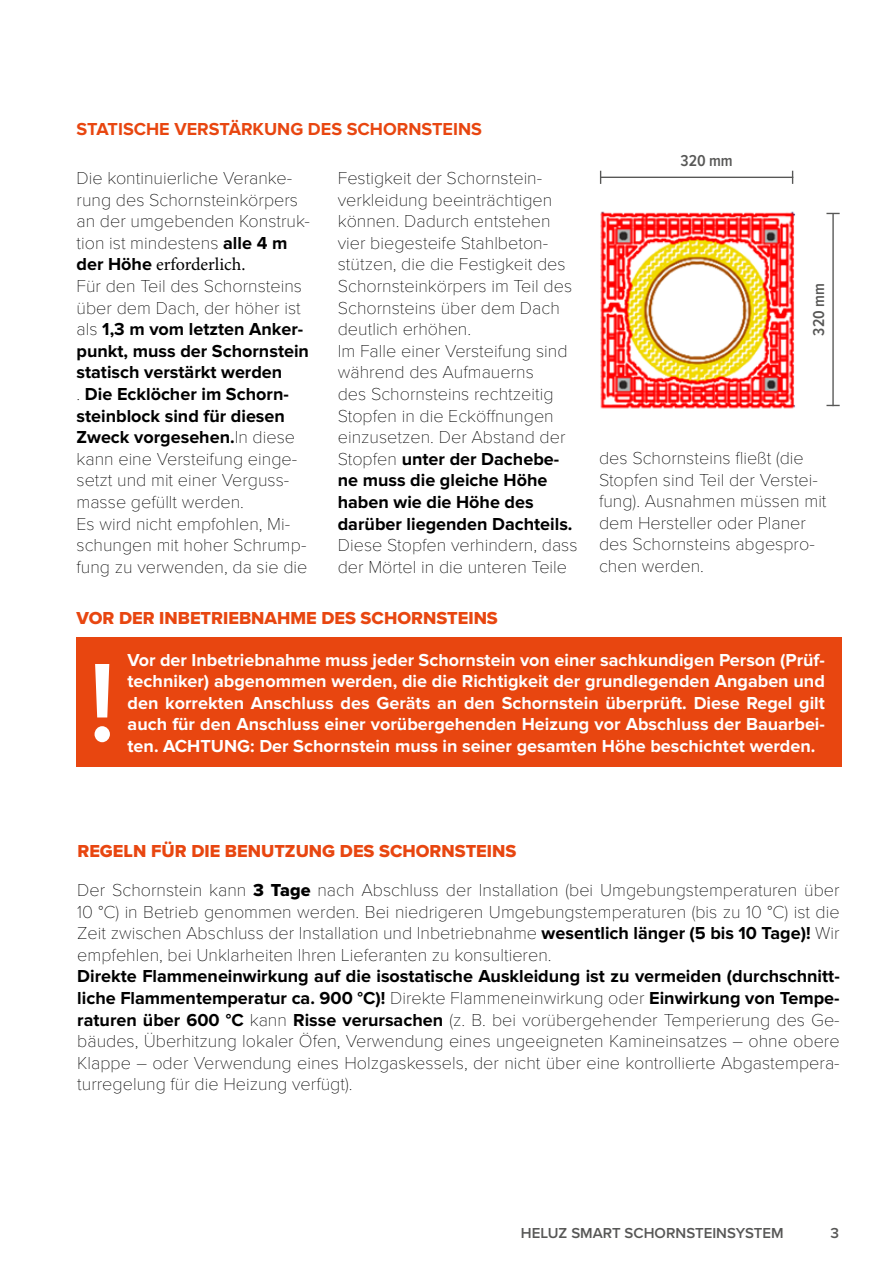
<style>
.page{position:relative;width:893px;height:1263px;background:#fff}
.page>*{position:absolute;margin:0;border:0;box-sizing:border-box;transform-origin:0 0}
.t1{font:600 115.5px "Proxima Nova";color:#fff;scale:.96 1}
.t2{font:100 18px/21.6px "Proxima Nova T";color:#000}
.t3{font:700 18px/21.6px "Proxima Nova";color:#000}
.t4{font:700 18px/21.6px "Proxima Nova";color:#fff;text-align:justify}
.t5{font:18px "Proxima Nova Extrabld";color:#e84610}
.t6{font:700 18px "Proxima Nova";color:#e84610}
.t7{font:18px "Minion Pro";color:#000}
.t8{font:600 16.35px "Proxima Nova Cond";color:#575756}
.t9{font:600 15px "Proxima Nova";color:#575756}
.s1{font-family:"Proxima Nova";font-weight:700}
.s2{font-family:"Proxima Nova T";font-weight:100}
.s3{font-family:"Proxima Nova Extrabld";font-weight:400}
</style>
<div class="page">
<img style="left:600px;top:211px;width:240px;height:198px">
<hr style="left:601px;top:177px;width:192px;height:1px;background:#575756">
<svg style="left:792px;top:171px;width:1px;height:13px"></svg>
<svg style="left:600px;top:171px;width:1px;height:13px"></svg>
<hr style="left:832px;top:213px;width:2px;height:193px;background:#575756">
<svg style="left:826px;top:405px;width:14px;height:1px"></svg>
<svg style="left:826px;top:213px;width:14px;height:1px"></svg>
<div style="left:77px;top:637px;width:765px;height:129px;background:#e84610"></div>
<p class="t6" style="left:77px;top:119px;width:407px">STATISCHE VERSTÄRKUNG DES SCHORNSTEINS</p>
<p class="t2" style="left:77px;top:166px;width:235px">Die kontinuierliche Veranke&shy;rung des Schornsteinkörpers an der umgebenden Konstruk&shy;tion ist mindestens <span class="s1">alle 4 m</span></p>
<p class="t7" style="left:77px;top:253px;width:170px"><span class="s1">der Höhe</span> erforderlich.</p>
<p class="t2" style="left:77px;top:274px;width:227px">Für den Teil des Schornsteins über dem Dach, der höher ist</p>
<p class="t3" style="left:77px;top:319px;width:234px"><span class="s2">als</span> 1,3 m vom letzten Anker&shy;punkt, muss der Schornstein statisch verstärkt werden<br><span class="s2">.</span> Die Ecklöcher im Schorn&shy;steinblock sind für diesen<br>Zweck vorgesehen.<span class="s2">In diese</span></p>
<p class="t2" style="left:77px;top:447px;width:232px">kann eine Versteifung einge&shy;setzt und mit einer Verguss&shy;masse gefüllt werden.<br>Es wird nicht empfohlen, Mi&shy;schungen mit hoher Schrump&shy;fung zu verwenden, da sie die</p>
<p class="t2" style="left:338px;top:166px;width:236px">Festigkeit der Schornstein&shy;verkleidung beeinträchtigen können. Dadurch entstehen vier biegesteife Stahlbeton&shy;stützen, die die Festigkeit des<br>Schornsteinkörpers im Teil des<br>Schornsteins über dem Dach deutlich erhöhen.<br>Im Falle einer Versteifung sind während des Aufmauerns<br>des Schornsteins rechtzeitig<br>Stopfen in die Ecköffnungen einzusetzen. Der Abstand der</p>
<p class="t3" style="left:338px;top:448px;width:236px"><span class="s2">Stopfen</span> unter der Dachebe&shy;ne muss die gleiche Höhe haben wie die Höhe des darüber liegenden Dachteils.</p>
<p class="t2" style="left:338px;top:533px;width:241px">Diese Stopfen verhindern, dass der Mörtel in die unteren Teile</p>
<p class="t5" style="left:77px;top:605px;width:423px">VOR DER INBETRIEBNAHME DES SCHORNSTEINS</p>
<p class="t8" style="left:681px;top:148px;width:54px">320 mm</p>
<p class="t8" style="left:807px;top:336px;width:54px;rotate:-90deg">320 mm</p>
<p class="t2" style="left:599px;top:446px;width:229px">des Schornsteins fließt (die<br>Stopfen sind Teil der Verstei&shy;fung). Ausnahmen müssen mit dem Hersteller oder Planer des Schornsteins abgespro&shy;chen werden.</p>
<h1 class="t1" style="left:89px;top:616px;width:30px">!</h1>
<p class="t4" style="left:128px;top:649px;width:699px">Vor der Inbetriebnahme muss jeder Schornstein von einer sachkundigen Person (Prüf&shy;techniker) abgenommen werden, die die Richtigkeit der grundlegenden Angaben und den korrekten Anschluss des Geräts an den Schornstein überprüft. Diese Regel gilt auch für den Anschluss einer vorübergehenden Heizung vor Abschluss der Bauarbei-</p>
<p class="t4" style="left:128px;top:735px;width:689px">ten. ACHTUNG: Der Schornstein muss in seiner gesamten Höhe beschichtet werden.</p>
<p class="t5" style="left:77px;top:838px;width:440px">REGELN FÜR DIE BENUTZUNG DES SCHORNSTEINS</p>
<p class="t2" style="left:77px;top:878px;width:764px;text-align:justify">Der Schornstein kann <span class="s3">3 Tage</span> nach Abschluss der Installation (bei Umgebungstemperaturen über 10 °C) in Betrieb genommen werden. Bei niedrigeren Umgebungstemperaturen (bis zu 10 °C) ist die Zeit zwischen Abschluss der Installation und Inbetriebnahme <span class="s1">wesentlich länger (5 bis 10 Tage)!</span> Wir empfehlen, bei Unklarheiten Ihren Lieferanten zu konsultieren.</p>
<p class="t3" style="left:77px;top:966px;width:764px">Direkte Flammeneinwirkung auf die isostatische Auskleidung ist zu vermeiden (durchschnitt&shy;liche Flammentemperatur ca. 900 °C)! <span class="s2">Direkte Flammeneinwirkung oder</span> Einwirkung von Tempe-</p>
<p class="t2" style="left:77px;top:1007px;width:764px;text-align:justify"><span class="s1">raturen über 600 °C</span> kann <span class="s1">Risse verursachen</span> (z. B. bei vorübergehender Temperierung des Ge&shy;bäudes, Überhitzung lokaler Öfen, Verwendung eines ungeeigneten Kamineinsatzes – ohne obere Klappe – oder Verwendung eines Holzgaskessels, der nicht über eine kontrollierte Abgastempera&shy;turregelung für die Heizung verfügt).</p>
<p class="t9" style="left:521px;top:1222px;width:264px">HELUZ SMART SCHORNSTEINSYSTEM</p>
<p class="t9" style="left:830px;top:1222px;width:10px">3</p>
</div>
